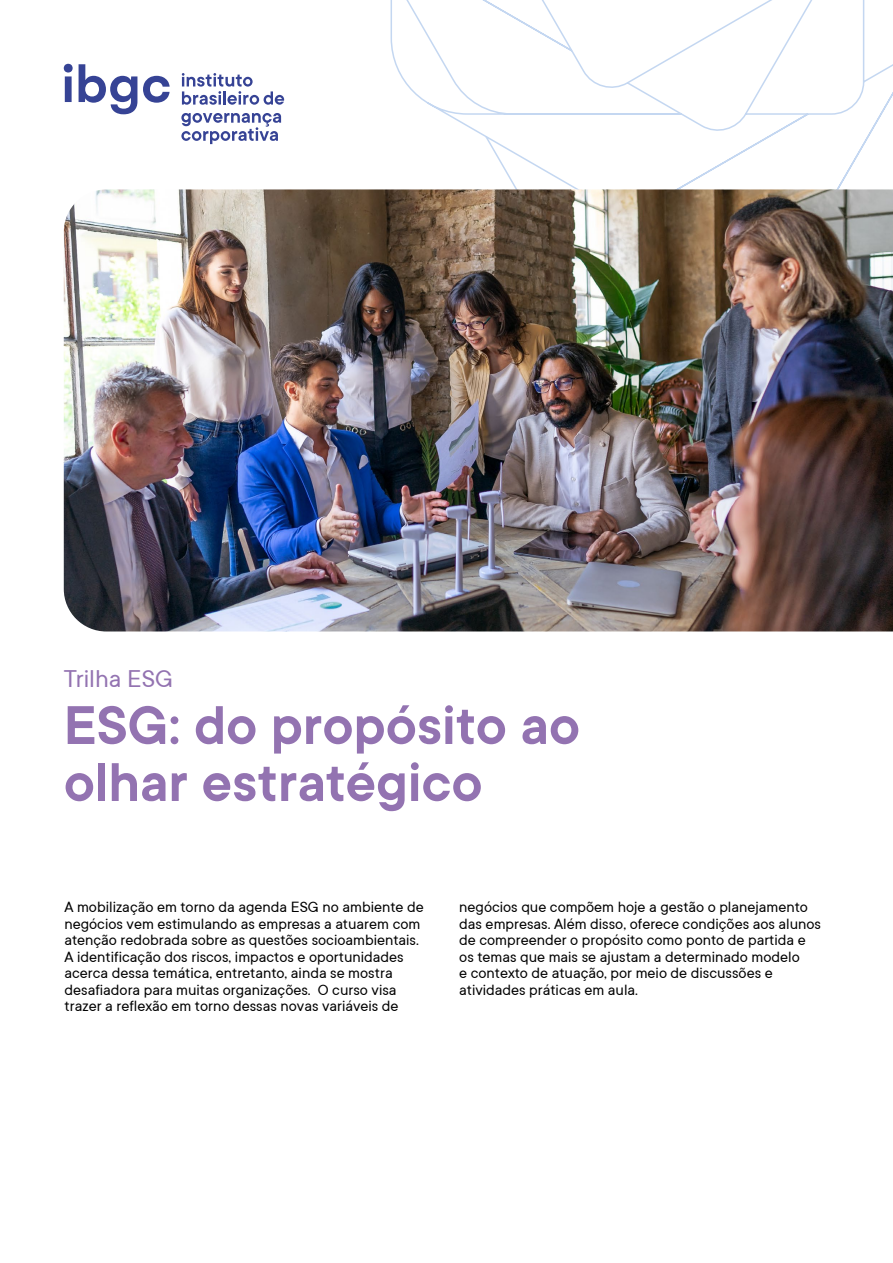
<style>
.page{position:relative;width:893px;height:1263px;background:#fff}
.page>*{position:absolute;margin:0;border:0;box-sizing:border-box;transform-origin:0 0}
.t1{font:600 60px/57px "TT Commons";color:#9373b1}
.t2{font:27px "TT Commons";color:#9373b1}
.t3{font:16.5px/16.5px "TT Commons";color:#000}
</style>
<div class="page">
<svg style="left:64px;top:64px;width:9px;height:38px"></svg>
<svg style="left:79px;top:64px;width:58px;height:50px"></svg>
<svg style="left:143px;top:76px;width:27px;height:27px"></svg>
<svg style="left:182px;top:73px;width:102px;height:32px"></svg>
<svg style="left:181px;top:113px;width:100px;height:31px"></svg>
<svg style="left:390px;top:0;width:503px;height:189px"></svg>
<img style="left:64px;top:189px;width:829px;height:442px">
<h2 class="t2" style="left:64px;top:662px;width:111px">Trilha ESG</h2>
<h1 class="t1" style="left:64px;top:695px;width:518px">ESG: do propósito ao olhar estratégico</h1>
<p class="t3" style="left:64px;top:898px;width:361px">A mobilização em torno da agenda ESG no ambiente de negócios vem estimulando as empresas a atuarem com atenção redobrada sobre as questões socioambientais.<br>A identificação dos riscos, impactos e oportunidades acerca dessa temática, entretanto, ainda se mostra desafiadora para muitas organizações. O curso visa trazer a reflexão em torno dessas novas variáveis de</p>
<p class="t3" style="left:459px;top:898px;width:363px">negócios que compõem hoje a gestão o planejamento das empresas. Além disso, oferece condições aos alunos de compreender o propósito como ponto de partida e os temas que mais se ajustam a determinado modelo<br>e contexto de atuação, por meio de discussões e atividades práticas em aula.</p>
</div>
